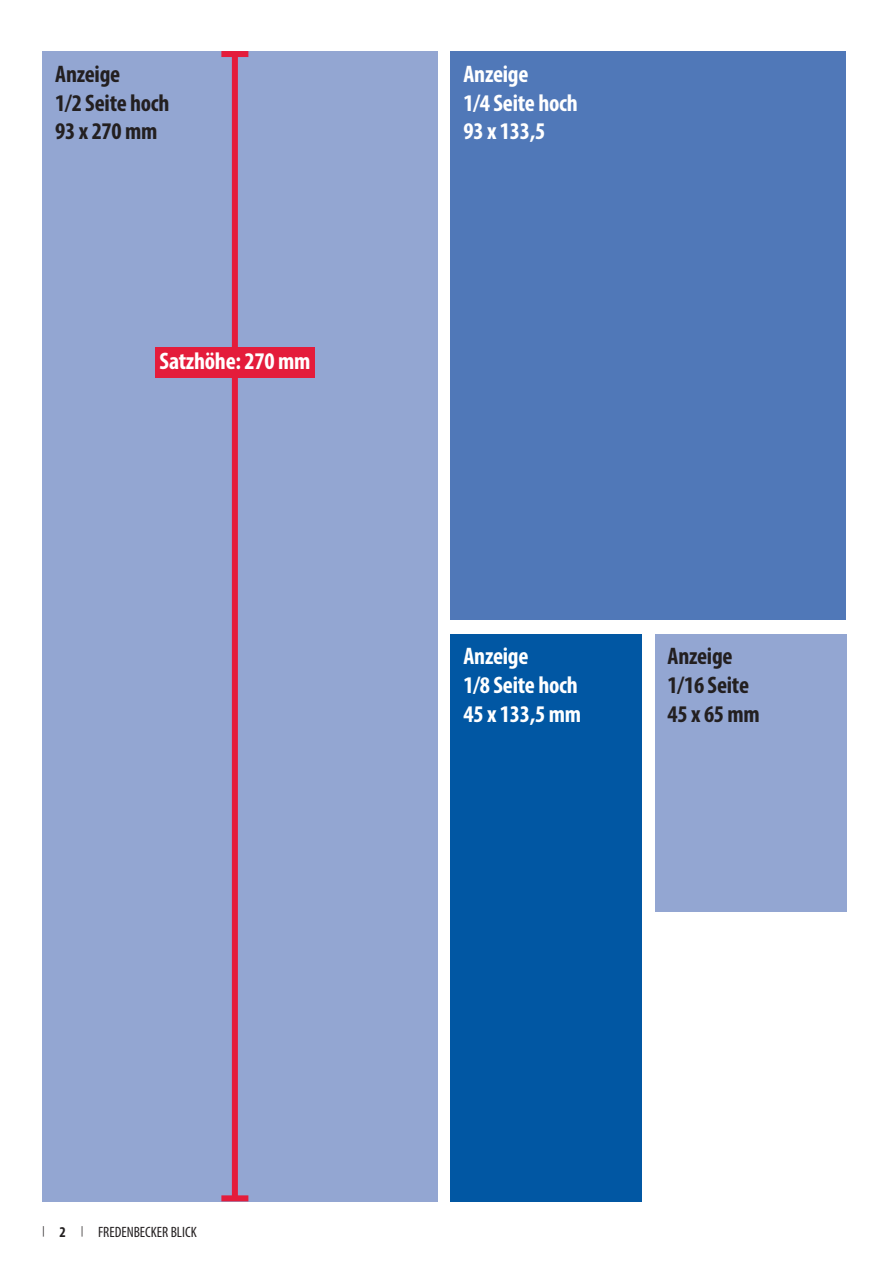
<style>
.page{position:relative;width:893px;height:1263px;background:#fff}
.page>*{position:absolute;margin:0;border:0;box-sizing:border-box;transform-origin:0 0}
.t1{font:700 condensed 24px "Myriad Pro";letter-spacing:-.01em;color:#fff}
.t2{font:700 condensed 24px "Myriad Pro";letter-spacing:-.01em;color:#231f20}
.t3{font:condensed 15px "Myriad Pro";color:#231f20}
.s1{font-weight:700}
</style>
<div class="page">
<div style="left:43px;top:51px;width:395px;height:1150px;background:#93a6d2"></div>
<div style="left:451px;top:51px;width:395px;height:569px;background:#5078b8"></div>
<div style="left:655px;top:634px;width:191px;height:277px;background:#93a6d2"></div>
<div style="left:232px;top:54px;width:6px;height:1144px;background:#e41c3b"></div>
<div style="left:221px;top:51px;width:27px;height:6px;background:#e41c3b"></div>
<div style="left:221px;top:1195px;width:27px;height:6px;background:#e41c3b"></div>
<div style="left:155px;top:347px;width:160px;height:31px;background:#e41c3b"></div>
<div style="left:451px;top:634px;width:191px;height:567px;background:#0157a3"></div>
<p class="t2" style="left:55px;top:59px;width:66px">Anzeige</p>
<p class="t2" style="left:55px;top:88px;width:116px">1/2 Seite hoch</p>
<p class="t2" style="left:55px;top:116px;width:104px">93 x 270 mm</p>
<p class="t1" style="left:159px;top:346px;width:153px">Satzhöhe: 270 mm</p>
<p class="t1" style="left:463px;top:59px;width:66px">Anzeige</p>
<p class="t1" style="left:463px;top:88px;width:116px">1/4 Seite hoch</p>
<p class="t1" style="left:463px;top:116px;width:83px">93 x 133,5</p>
<p class="t1" style="left:463px;top:641px;width:66px">Anzeige</p>
<p class="t1" style="left:463px;top:670px;width:116px">1/8 Seite hoch</p>
<p class="t1" style="left:463px;top:699px;width:119px">45 x 133,5 mm</p>
<p class="t2" style="left:668px;top:641px;width:66px">Anzeige</p>
<p class="t2" style="left:668px;top:670px;width:83px">1/16 Seite</p>
<p class="t2" style="left:668px;top:699px;width:94px">45 x 65 mm</p>
<p class="t3" style="left:43px;top:1223px;width:156px"><sup>|</sup> <span class="s1">2</span> <sup>|</sup> FREDENBECKER BLICK</p>
</div>
